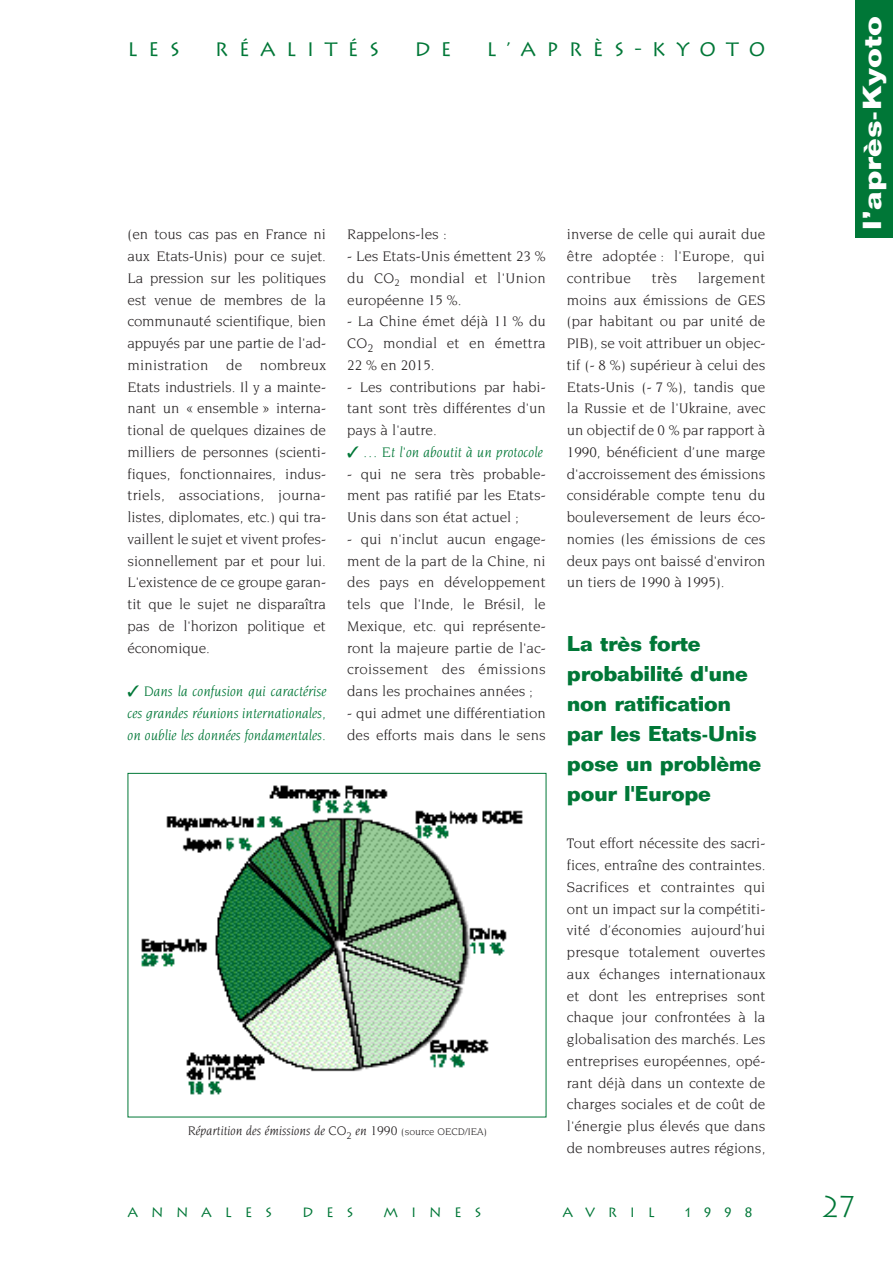
<style>
.page{position:relative;width:893px;height:1263px;background:#fff}
.page>*{position:absolute;margin:0;border:0;box-sizing:border-box;transform-origin:0 0}
.t1{font:300 30px "Lithos";color:#007737}
.t2{font:700 25.5px "Folio";color:#fff;scale:1.2 1}
.t3{font:700 21px/30px "Folio";letter-spacing:-.015em;color:#007737}
.t4{font:19.5px "Lithos";letter-spacing:.53em;color:#007737}
.t5{font:15px/21.8px "Novarese";color:#231f20;text-align:justify}
.t6{font:italic 15px/21.8px "Novarese";color:#007737;text-align:justify}
.t7{font:italic 13.5px "Novarese";color:#231f20}
.t8{font:13.5px "Lithos";letter-spacing:.945em;color:#007737}
.s1{font-style:normal;font-size:10.5px}
</style>
<div class="page">
<div style="left:855px;top:0;width:38px;height:238px;background:#007737"></div>
<img style="left:141px;top:785px;width:382px;height:310px">
<h3 class="t4" style="left:128px;top:38px;width:54px">LES</h3>
<h3 class="t4" style="left:215px;top:38px;width:166px">RÉALITÉS</h3>
<h3 class="t4" style="left:414px;top:38px;width:39px">D E</h3>
<h3 class="t4" style="left:487px;top:38px;width:280px">L’APRÈS-KYOTO</h3>
<p class="t5" style="left:128px;top:224px;width:200px">(en tous cas pas en France ni aux Etats-Unis) pour ce sujet.<br>La pression sur les politiques est venue de membres de la communauté scientifique, bien appuyés par une partie de l'ad&shy;ministration de nombreux Etats industriels. Il y a mainte&shy;nant un « ensemble » interna&shy;tional de quelques dizaines de milliers de personnes (scienti&shy;fiques, fonctionnaires, indus&shy;triels, associations, journa&shy;listes, diplomates, etc.) qui tra&shy;vaillent le sujet et vivent profes&shy;sionnellement par et pour lui.<br>L'existence de ce groupe garan&shy;tit que le sujet ne disparaîtra pas de l'horizon politique et économique.</p>
<p class="t6" style="left:128px;top:681px;width:200px">✓ Dans la confusion qui caractérise ces grandes réunions internationales, on oublie les données fondamentales.</p>
<p class="t5" style="left:347px;top:224px;width:101px">Rappelons-les :</p>
<p class="t5" style="left:347px;top:246px;width:200px">- Les Etats-Unis émettent 23 % du CO<sub>2</sub> mondial et l'Union européenne 15 %.</p>
<p class="t5" style="left:347px;top:311px;width:200px">- La Chine émet déjà 11 % du CO<sub>2</sub> mondial et en émettra 22 % en 2015.</p>
<p class="t5" style="left:347px;top:376px;width:200px">- Les contributions par habi&shy;tant sont très différentes d'un pays à l'autre.</p>
<p class="t6" style="left:347px;top:442px;width:197px">✓ … Et l'on aboutit à un protocole</p>
<p class="t5" style="left:347px;top:463px;width:200px">- qui ne sera très probable&shy;ment pas ratifié par les Etats-Unis dans son état actuel ;</p>
<p class="t5" style="left:347px;top:529px;width:200px">- qui n'inclut aucun engage&shy;ment de la part de la Chine, ni des pays en développement tels que l'Inde, le Brésil, le Mexique, etc. qui représente&shy;ront la majeure partie de l'ac&shy;croissement des émissions dans les prochaines années ;</p>
<p class="t5" style="left:347px;top:703px;width:200px">- qui admet une différentiation des efforts mais dans le sens</p>
<p class="t7" style="left:188px;top:1125px;width:301px">Répartition des émissions de CO<sub>2</sub> en 1990 <span class="s1">(source OECD/IEA)</span></p>
<p class="t5" style="left:567px;top:224px;width:200px">inverse de celle qui aurait due être adoptée : l'Europe, qui contribue</p>
<p class="t5" style="left:567px;top:268px;width:200px;text-indent:131px">largement moins aux émissions de GES (par habitant ou par unité de PIB), se voit attribuer un objec&shy;tif (- 8 %) supérieur à celui des Etats-Unis (- 7 %), tandis que la Russie et de l'Ukraine, avec un objectif de 0 % par rapport à 1990, bénéficient d’une marge d'accroissement des émissions considérable compte tenu du bouleversement de leurs éco&shy;nomies (les émissions de ces deux pays ont baissé d'environ un tiers de 1990 à 1995).</p>
<p class="t5" style="left:652px;top:268px;width:27px">très</p>
<h3 class="t3" style="left:567px;top:631px;width:196px">La très forte probabilité d'une non ratification par les Etats-Unis pose un problème pour l'Europe</h3>
<p class="t5" style="left:567px;top:833px;width:200px">Tout effort nécessite des sacri&shy;fices, entraîne des contraintes.<br>Sacrifices et contraintes qui ont un impact sur la compétiti&shy;vité d’économies aujourd’hui presque totalement ouvertes aux échanges internationaux et dont les entreprises sont chaque jour confrontées à la globalisation des marchés. Les entreprises européennes, opé&shy;rant déjà dans un contexte de charges sociales et de coût de l'énergie plus élevés que dans de nombreuses autres régions,</p>
<p class="t8" style="left:128px;top:1205px;width:146px">ANNALES</p>
<p class="t8" style="left:302px;top:1205px;width:53px">DES</p>
<p class="t8" style="left:384px;top:1205px;width:100px">MINES</p>
<p class="t8" style="left:563px;top:1205px;width:94px">AVRIL</p>
<p class="t8" style="left:685px;top:1205px;width:69px">1998</p>
<h2 class="t2" style="left:863px;top:230px;width:179px;rotate:-90deg">l’après-Kyoto</h2>
<h1 class="t1" style="left:822px;top:1189px;width:34px">27</h1>
</div>
